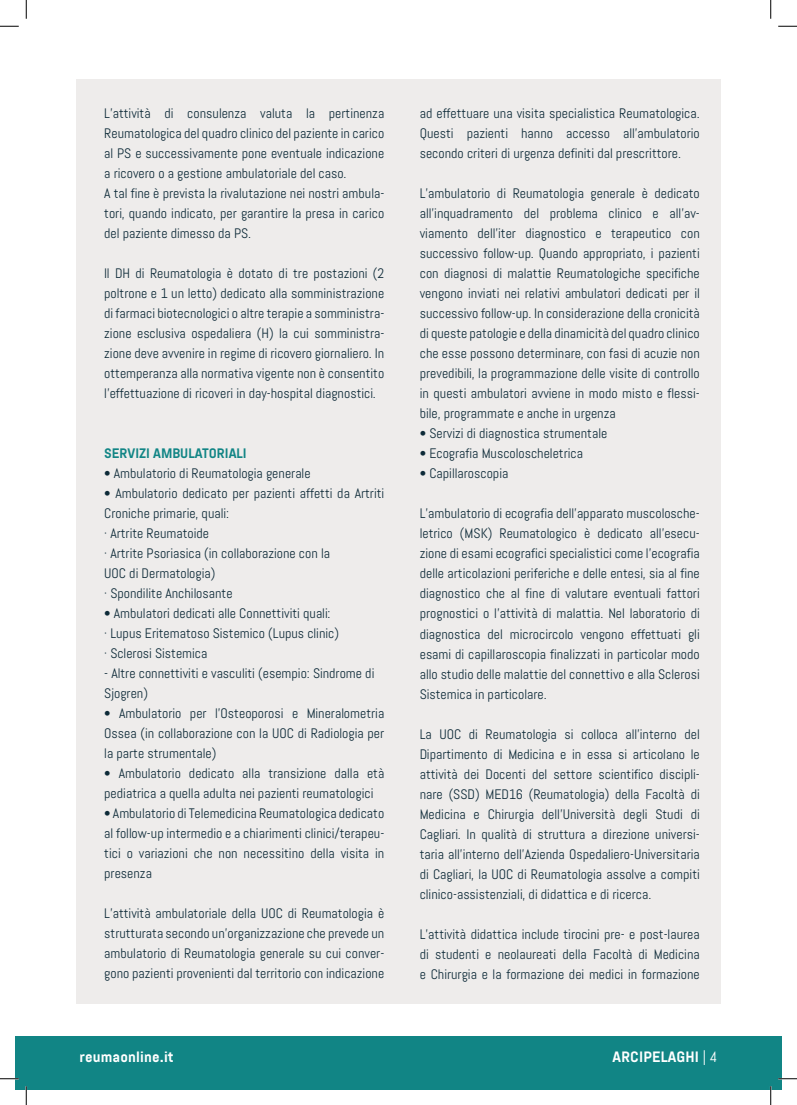
<style>
.page{position:relative;width:797px;height:1105px;background:#fff}
.page>*{position:absolute;margin:0;border:0;box-sizing:border-box;transform-origin:0 0}
.t1{font:700 15px "Abel Pro";letter-spacing:.01em;color:#fff}
.t2{font:13.75px/20px "Abel Pro";color:#0d2a38;text-align:justify}
.t3{font:700 13.75px "Abel Pro";color:#118585}
.s1{font-weight:400}
</style>
<div class="page">
<div style="left:770px;top:1036px;width:11px;height:53px;background:#118585"></div>
<div style="left:16px;top:1036px;width:754px;height:53px;background:#118585"></div>
<div style="left:76px;top:79px;width:322px;height:925px;background:#eeeceb"></div>
<div style="left:398px;top:79px;width:323px;height:925px;background:#eeeceb"></div>
<svg style="left:0;top:25px;width:19px;height:2px"></svg>
<svg style="left:778px;top:25px;width:19px;height:2px"></svg>
<svg style="left:0;top:1078px;width:19px;height:1px"></svg>
<svg style="left:778px;top:1078px;width:19px;height:1px"></svg>
<svg style="left:25px;top:0;width:2px;height:19px"></svg>
<svg style="left:25px;top:1086px;width:2px;height:19px"></svg>
<svg style="left:770px;top:0;width:1px;height:19px"></svg>
<svg style="left:770px;top:1086px;width:1px;height:19px"></svg>
<p class="t2" style="left:104px;top:103px;width:281px;text-align:left">L’attività di consulenza valuta la pertinenza Reumatologica del quadro clinico del paziente in carico al PS e successivamente pone eventuale indicazione a ricovero o a gestione ambulatoriale del caso.<br>A tal fine è prevista la rivalutazione nei nostri ambula&shy;tori, quando indicato, per garantire la presa in carico del paziente dimesso da PS.</p>
<p class="t2" style="left:104px;top:263px;width:281px">Il DH di Reumatologia è dotato di tre postazioni (2 poltrone e 1 un letto) dedicato alla somministrazione di farmaci biotecnologici o altre terapie a somministra&shy;zione esclusiva ospedaliera (H) la cui somministra&shy;zione deve avvenire in regime di ricovero giornaliero. In ottemperanza alla normativa vigente non è consentito l’effettuazione di ricoveri in day-hospital diagnostici.</p>
<p class="t3" style="left:104px;top:444px;width:144px">SERVIZI AMBULATORIALI</p>
<p class="t2" style="left:104px;top:463px;width:208px">• Ambulatorio di Reumatologia generale</p>
<p class="t2" style="left:104px;top:483px;width:281px;text-align:left">• Ambulatorio dedicato per pazienti affetti da Artriti Croniche primarie, quali:<br>· Artrite Reumatoide<br>· Artrite Psoriasica (in collaborazione con la<br>UOC di Dermatologia)<br>· Spondilite Anchilosante</p>
<p class="t2" style="left:104px;top:603px;width:236px;text-align:left">• Ambulatori dedicati alle Connettiviti quali:<br>· Lupus Eritematoso Sistemico (Lupus clinic) · Sclerosi Sistemica</p>
<p class="t2" style="left:104px;top:664px;width:272px">- Altre connettiviti e vasculiti (esempio: Sindrome di<br>Sjogren)</p>
<p class="t2" style="left:104px;top:704px;width:281px">• Ambulatorio per l’Osteoporosi e Mineralometria Ossea (in collaborazione con la UOC di Radiologia per la parte strumentale)</p>
<p class="t2" style="left:104px;top:764px;width:281px">• Ambulatorio dedicato alla transizione dalla età pediatrica a quella adulta nei pazienti reumatologici</p>
<p class="t2" style="left:104px;top:804px;width:281px">• Ambulatorio di Telemedicina Reumatologica dedicato al follow-up intermedio e a chiarimenti clinici/terapeu&shy;tici o variazioni che non necessitino della visita in presenza</p>
<p class="t2" style="left:104px;top:904px;width:281px">L’attività ambulatoriale della UOC di Reumatologia è strutturata secondo un’organizzazione che prevede un ambulatorio di Reumatologia generale su cui conver&shy;gono pazienti provenienti dal territorio con indicazione</p>
<p class="t2" style="left:420px;top:104px;width:281px">ad effettuare una visita specialistica Reumatologica.<br>Questi pazienti hanno accesso all’ambulatorio secondo criteri di urgenza definiti dal prescrittore.</p>
<p class="t2" style="left:420px;top:184px;width:281px">L’ambulatorio di Reumatologia generale è dedicato all’inquadramento del problema clinico e all’av&shy;viamento dell’iter diagnostico e terapeutico con successivo follow-up. Quando appropriato, i pazienti con diagnosi di malattie Reumatologiche specifiche vengono inviati nei relativi ambulatori dedicati per il successivo follow-up. In considerazione della cronicità di queste patologie e della dinamicità del quadro clinico che esse possono determinare, con fasi di acuzie non prevedibili, la programmazione delle visite di controllo in questi ambulatori avviene in modo misto e flessi&shy;bile, programmate e anche in urgenza</p>
<p class="t2" style="left:420px;top:424px;width:189px">• Servizi di diagnostica strumentale</p>
<p class="t2" style="left:420px;top:444px;width:165px">• Ecografia Muscoloscheletrica</p>
<p class="t2" style="left:420px;top:464px;width:90px">• Capillaroscopia</p>
<p class="t2" style="left:420px;top:504px;width:281px">L’ambulatorio di ecografia dell’apparato muscolosche&shy;letrico (MSK) Reumatologico è dedicato all’esecu&shy;zione di esami ecografici specialistici come l’ecografia delle articolazioni periferiche e delle entesi, sia al fine diagnostico che al fine di valutare eventuali fattori prognostici o l’attività di malattia. Nel laboratorio di diagnostica del microcircolo vengono effettuati gli esami di capillaroscopia finalizzati in particolar modo allo studio delle malattie del connettivo e alla Sclerosi Sistemica in particolare.</p>
<p class="t2" style="left:420px;top:724px;width:281px">La UOC di Reumatologia si colloca all’interno del Dipartimento di Medicina e in essa si articolano le attività dei Docenti del settore scientifico discipli&shy;nare (SSD) MED16 (Reumatologia) della Facoltà di Medicina e Chirurgia dell’Università degli Studi di Cagliari. In qualità di struttura a direzione universi&shy;taria all’interno dell’Azienda Ospedaliero-Universitaria di Cagliari, la UOC di Reumatologia assolve a compiti clinico-assistenziali, di didattica e di ricerca.</p>
<p class="t2" style="left:420px;top:924px;width:281px">L’attività didattica include tirocini pre- e post-laurea di studenti e neolaureati della Facoltà di Medicina e Chirurgia e la formazione dei medici in formazione</p>
<p class="t1" style="left:79px;top:1046px;width:96px">reumaonline.it</p>
<p class="t1" style="left:612px;top:1046px;width:106px">ARCIPELAGHI <span class="s1">| 4</span></p>
</div>
